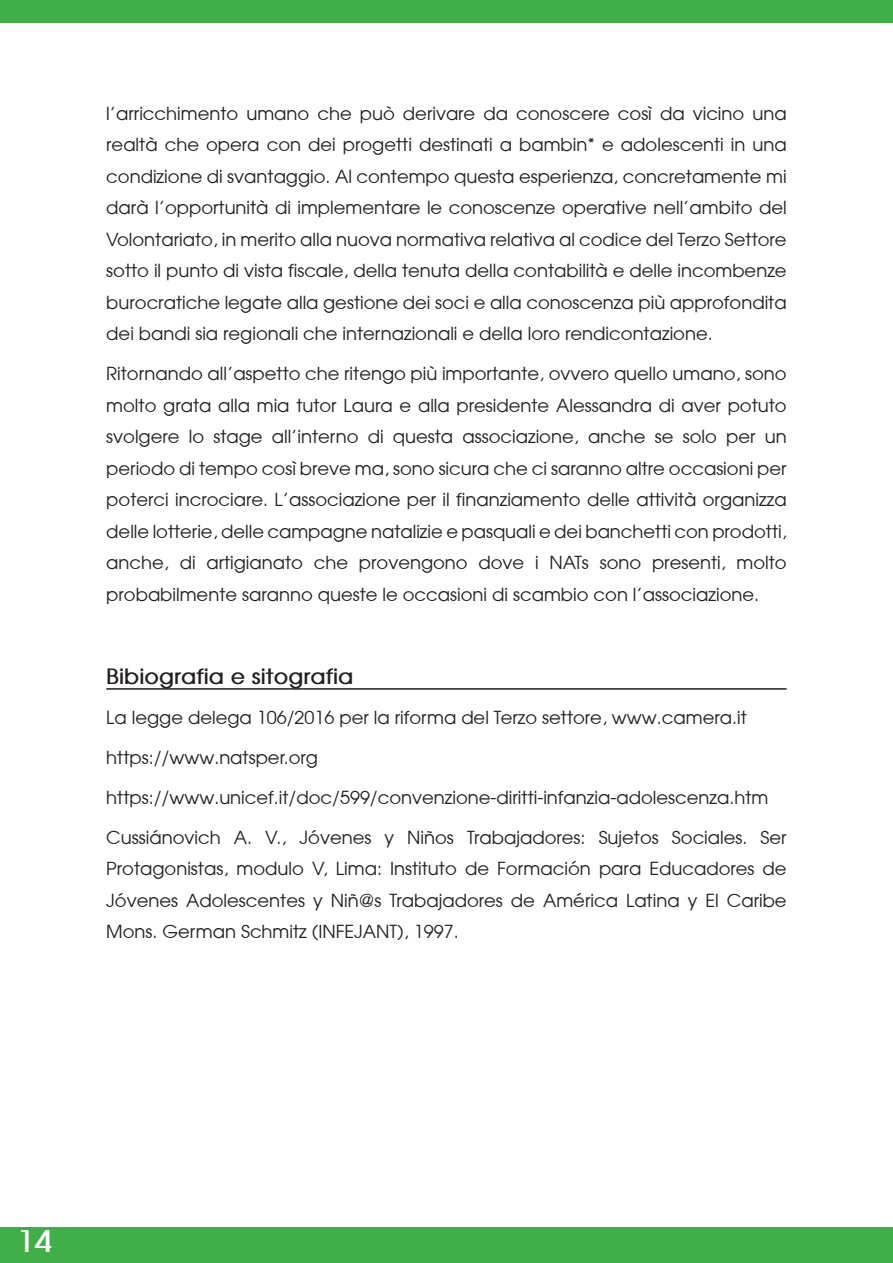
<style>
.page{position:relative;width:893px;height:1263px;background:#fff}
.page>*{position:absolute;margin:0;border:0;box-sizing:border-box;transform-origin:0 0}
.t1{font:700 33px "Avant Garde";color:#fff}
.t2{font:700 21px "Avant Garde";color:#231f20}
.t3{font:18px/31.5px "Avant Garde";color:#231f20;text-align:justify}
</style>
<div class="page">
<div style="left:0;top:0;width:893px;height:23px;background:#40ae49"></div>
<div style="left:0;top:1227px;width:893px;height:36px;background:#40ae49"></div>
<hr style="left:106px;top:688px;width:681px;height:2px;background:#231f20">
<p class="t3" style="left:106px;top:97px;width:682px">l’arricchimento umano che può derivare da conoscere così da vicino una realtà che opera con dei progetti destinati a bambin* e adolescenti in una condizione di svantaggio. Al contempo questa esperienza, concretamente mi darà l’opportunità di implementare le conoscenze operative nell’ambito del Volontariato, in merito alla nuova normativa relativa al codice del Terzo Settore sotto il punto di vista fiscale, della tenuta della contabilità e delle incombenze burocratiche legate alla gestione dei soci e alla conoscenza più approfondita dei bandi sia regionali che internazionali e della loro rendicontazione.</p>
<p class="t3" style="left:106px;top:358px;width:682px">Ritornando all’aspetto che ritengo più importante, ovvero quello umano, sono molto grata alla mia tutor Laura e alla presidente Alessandra di aver potuto svolgere lo stage all’interno di questa associazione, anche se solo per un periodo di tempo così breve ma, sono sicura che ci saranno altre occasioni per poterci incrociare. L’associazione per il finanziamento delle attività organizza delle lotterie, delle campagne natalizie e pasquali e dei banchetti con prodotti, anche, di artigianato che provengono dove i NATs sono presenti, molto probabilmente saranno queste le occasioni di scambio con l’associazione.</p>
<p class="t2" style="left:106px;top:663px;width:249px">Bibiografia e sitografia</p>
<p class="t3" style="left:106px;top:701px;width:642px">La legge delega 106/2016 per la riforma del Terzo settore, www.camera.it</p>
<p class="t3" style="left:106px;top:741px;width:213px">https://www.natsper.org</p>
<p class="t3" style="left:106px;top:781px;width:663px">https://www.unicef.it/doc/599/convenzione-diritti-infanzia-adolescenza.htm</p>
<p class="t3" style="left:106px;top:821px;width:682px">Cussiánovich A. V., Jóvenes y Niños Trabajadores: Sujetos Sociales. Ser Protagonistas, modulo V, Lima: Instituto de Formación para Educadores de Jóvenes Adolescentes y Niñ@s Trabajadores de América Latina y El Caribe Mons. German Schmitz (INFEJANT), 1997.</p>
<h1 class="t1" style="left:17px;top:1228px;width:37px">14</h1>
</div>
